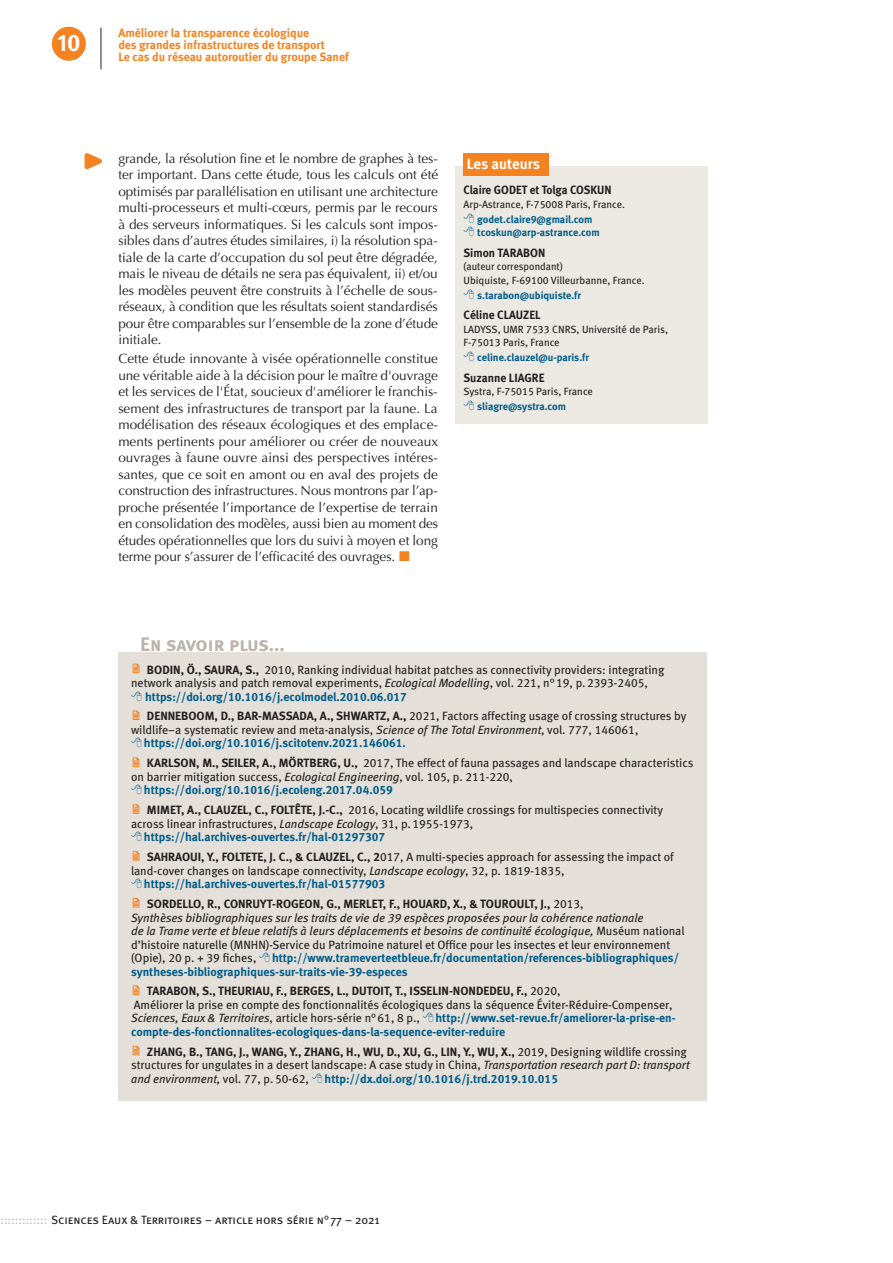
<style>
.page{position:relative;width:893px;height:1263px;background:#fff}
.page>*{position:absolute;margin:0;border:0;box-sizing:border-box;transform-origin:0 0}
.t1{font:24px "Meta Bold Caps Expert";color:#fff}
.t2{font:19.5px "Meta Bold LF Caps";letter-spacing:-.015em;color:#bcb4ab}
.t3{font:15px "Meta Bold LF";color:#fff}
.t4{font:13.5px/16.5px "Optima";letter-spacing:-.005em;color:#231f20;text-align:justify}
.t5{font:12px/13.5px "Meta Book LF";color:#231f20}
.t6{font:12px/13.5px "Meta Bold LF";color:#005c8a}
.t7{font:italic 12px/13.5px "Meta Book LF";color:#231f20}
.t8{font:12px "Meta Bold LF";color:#231f20}
.t9{font:700 12px/12px "Meta";color:#f58220}
.t10{font:12px "Meta Book Caps";color:#231f20}
.t11{font:12px "Meta Bold LF";color:#231f20;scale:.95 1}
.t12{font:10.5px/13.5px "Meta Book LF";color:#231f20}
.t13{font:10.5px/13.5px "Meta Bold LF";letter-spacing:-.005em;color:#005c8a}
.s1{font-family:"Meta Bold LF"}
.s2{font-style:italic}
.s3{font-family:"Meta Book LF"}
.s4{font-style:normal}
.s5{color:#bcbdc0}
</style>
<div class="page">
<svg style="left:84px;top:153px;width:18px;height:17px"></svg>
<div style="left:455px;top:166px;width:252px;height:257px;background:#ece9e3"></div>
<div style="left:463px;top:153px;width:85px;height:22px;background:#f58220"></div>
<div style="left:118px;top:652px;width:589px;height:448px;background:#e4e0d9"></div>
<svg style="left:133px;top:663px;width:7px;height:10px"></svg>
<svg style="left:133px;top:710px;width:7px;height:10px"></svg>
<svg style="left:133px;top:757px;width:7px;height:10px"></svg>
<svg style="left:133px;top:804px;width:7px;height:10px"></svg>
<svg style="left:133px;top:851px;width:7px;height:10px"></svg>
<svg style="left:133px;top:898px;width:7px;height:9px"></svg>
<svg style="left:133px;top:985px;width:7px;height:10px"></svg>
<svg style="left:133px;top:1045px;width:7px;height:10px"></svg>
<div style="left:52px;top:27px;width:34px;height:34px;background:#f58220;border-radius:50%"></div>
<hr style="left:101px;top:28px;width:1px;height:41px;background:#231f20">
<h1 class="t1" style="left:57px;top:28px;width:25px">10</h1>
<p class="t9" style="left:118px;top:26px;width:232px">Améliorer la transparence écologique<br>des grandes infrastructures de transport<br>Le cas du réseau autoroutier du groupe Sanef</p>
<p class="t4" style="left:118px;top:150px;width:321px">grande, la résolution fine et le nombre de graphes à tes&shy;ter important. Dans cette étude, tous les calculs ont été optimisés par parallélisation en utilisant une architecture multi-processeurs et multi-cœurs, permis par le recours à des serveurs informatiques. Si les calculs sont impos&shy;sibles dans d’autres études similaires, i) la résolution spa&shy;tiale de la carte d’occupation du sol peut être dégradée, mais le niveau de détails ne sera pas équivalent, ii) et/ou les modèles peuvent être construits à l’échelle de sous&shy;réseaux, à condition que les résultats soient standardisés pour être comparables sur l’ensemble de la zone d’étude initiale.</p>
<p class="t4" style="left:118px;top:350px;width:321px">Cette étude innovante à visée opérationnelle constitue une véritable aide à la décision pour le maître d'ouvrage et les services de l'État, soucieux d'améliorer le franchis&shy;sement des infrastructures de transport par la faune. La modélisation des réseaux écologiques et des emplace&shy;ments pertinents pour améliorer ou créer de nouveaux ouvrages à faune ouvre ainsi des perspectives intéres&shy;santes, que ce soit en amont ou en aval des projets de construction des infrastructures. Nous montrons par l’ap&shy;proche présentée l’importance de l’expertise de terrain en consolidation des modèles, aussi bien au moment des études opérationnelles que lors du suivi à moyen et long terme pour s’assurer de l’efficacité des ouvrages.</p>
<p class="t3" style="left:467px;top:155px;width:75px">Les auteurs</p>
<p class="t11" style="left:463px;top:183px;width:157px">Claire godet et Tolga COSKUN</p>
<p class="t12" style="left:463px;top:197px;width:163px">Arp-Astrance, F-75008 Paris, France.</p>
<p class="t13" style="left:477px;top:212px;width:124px">godet.claire9@gmail.com tcoskun@arp-astrance.com</p>
<p class="t8" style="left:463px;top:245px;width:82px">Simon tarabon</p>
<p class="t12" style="left:463px;top:259px;width:183px">(auteur correspondant)<br>Ubiquiste, F-69100 Villeurbanne, France.</p>
<p class="t13" style="left:477px;top:288px;width:106px">s.tarabon@ubiquiste.fr</p>
<p class="t8" style="left:463px;top:308px;width:79px">céline clauzel</p>
<p class="t12" style="left:463px;top:322px;width:206px">LADYSS, UMR 7533 CNRS, Université de Paris,<br>F-75013 Paris, France</p>
<p class="t13" style="left:477px;top:350px;width:114px">celine.clauzel@u-paris.fr</p>
<p class="t8" style="left:463px;top:370px;width:81px">suzanne liagre</p>
<p class="t12" style="left:463px;top:384px;width:131px">Systra, F-75015 Paris, France</p>
<p class="t13" style="left:477px;top:399px;width:90px">sliagre@systra.com</p>
<h2 class="t2" style="left:140px;top:632px;width:146px">En savoir plus...</h2>
<p class="t5" style="left:131px;top:662px;width:535px;text-indent:42px"><span class="s1">N, Ö., SAURA, S.,</span> 2010, Ranking individual habitat patches as connectivity providers: integrating network analysis and patch removal experiments, <span class="s2">Ecological Modelling</span>, vol. 221, n°19, p.2393-2405,</p>
<p class="t6" style="left:145px;top:689px;width:263px">https://doi.org/10.1016/j.ecolmodel.2010.06.017</p>
<p class="t8" style="left:147px;top:709px;width:43px">DENNEBOO</p>
<p class="t8" style="left:205px;top:709px;width:36px">M, D., BAR</p>
<p class="t8" style="left:147px;top:662px;width:8px">BODI</p>
<p class="t5" style="left:131px;top:709px;width:557px;text-indent:127px"><span class="s1">-MASSADA, A., SHWARTZ, A.,</span> 2021, Factors affecting usage of crossing structures by wildlife–a systematic review and meta-analysis, <span class="s2">Science of The Total Environment</span>, vol. 777, 146061,</p>
<p class="t6" style="left:144px;top:736px;width:263px">https://doi.org/10.1016/j.scitotenv.2021.146061.</p>
<p class="t5" style="left:131px;top:756px;width:564px;text-indent:16px"><span class="s1">KARLSON, M., SEILER, A., MÖRTBERG, U.,</span> 2017, The effect of fauna passages and landscape characteristics on barrier mitigation success, <span class="s2">Ecological Engineering</span>, vol. 105, p. 211-220,</p>
<p class="t6" style="left:144px;top:783px;width:250px">https://doi.org/10.1016/j.ecoleng.2017.04.059</p>
<p class="t5" style="left:131px;top:803px;width:533px;text-indent:16px"><span class="s1">MIMET, A., CLAUZEL, C., FOLTÊTE, J.-C.,</span> 2016, Locating wildlife crossings for multispecies connectivity across linear infrastructures, <span class="s2">Landscape Ecology</span>, 31, p.1955-1973,</p>
<p class="t6" style="left:144px;top:830px;width:243px">https://hal.archives-ouvertes.fr/hal-01297307</p>
<p class="t8" style="left:147px;top:850px;width:27px">SAHRAO</p>
<p class="t5" style="left:131px;top:850px;width:544px;text-indent:59px"><span class="s1">UI, Y., FOLTETE, J. C., &amp; CLAUZEL, C., 2</span>017, A multi-species approach for assessing the impact of land-cover changes on landscape connectivity, <span class="s2">Landscape ecology</span>, 32, p. 1819-1835,</p>
<p class="t6" style="left:144px;top:877px;width:243px">https://hal.archives-ouvertes.fr/hal-01577903</p>
<p class="t8" style="left:147px;top:897px;width:16px">SORD</p>
<p class="t8" style="left:177px;top:897px;width:108px">ELLO, R., CONRUYT-ROG</p>
<p class="t8" style="left:299px;top:897px;width:286px">EON, G., MERLET, F., HOUARD, X., &amp; TOUROULT, J., <span class="s3">2013,</span></p>
<p class="t7" style="left:131px;top:910px;width:555px">Synthèses bibliographiques sur les traits de vie de 39 espèces proposées pour la cohérence nationale<br>de la Trame verte et bleue relatifs à leurs déplacements et besoins de continuité écologique, <span class="s4">Muséum national d’histoire naturelle (MNHN)-Service du Patrimoine naturel et Office pour les insectes et leur environnement (Opie), 20 p. + 39 fiches,</span></p>
<p class="t6" style="left:131px;top:951px;width:549px;text-indent:141px">http://www.trameverteetbleue.fr/documentation/references-bibliographiques/ syntheses-bibliographiques-sur-traits-vie-39-especes</p>
<p class="t8" style="left:147px;top:984px;width:14px">TARABO</p>
<p class="t8" style="left:189px;top:984px;width:373px">N, S., THEURIAU, F., BERG ES, L., DUTOIT, T., ISSELI N-NONDEDEU, F., <span class="s3">2020,</span></p>
<p class="t5" style="left:131px;top:998px;width:543px">Améliorer la prise en compte des fonctionnalités écologiques dans la séquence Éviter-Réduire-Compenser,<br><span class="s2">Sciences, Eaux &amp; Territoires</span>, article hors-série n°61, 8 p.,</p>
<p class="t6" style="left:131px;top:1011px;width:546px;text-indent:304px">http://www.set-revue.fr/ameliorer-la-prise-en&shy;compte-des-fonctionnalites-ecologiques-dans-la-sequence-eviter-reduire</p>
<p class="t8" style="left:147px;top:1044px;width:541px">ZHANG, B., TANG, J., WANG, Y., ZHANG, H., WU, D., XU, G., LI N, Y., WU, X., <span class="s3">2019, Designing wildlife crossing</span></p>
<p class="t5" style="left:131px;top:1058px;width:560px">structures for ungulates in a desert landscape: A case study in China, <span class="s2">Transportation research part D: transport and environment,</span> vol. 77, p.50-62,</p>
<p class="t6" style="left:325px;top:1072px;width:235px">http://dx.doi.org/10.1016/j.trd.2019.10.015</p>
<p class="t10" style="left:0;top:1213px;width:381px"><span class="s5">:::::::::::::</span> Sciences Eaux &amp; Territoires – article hors série n° 77 – 2021</p>
</div>
